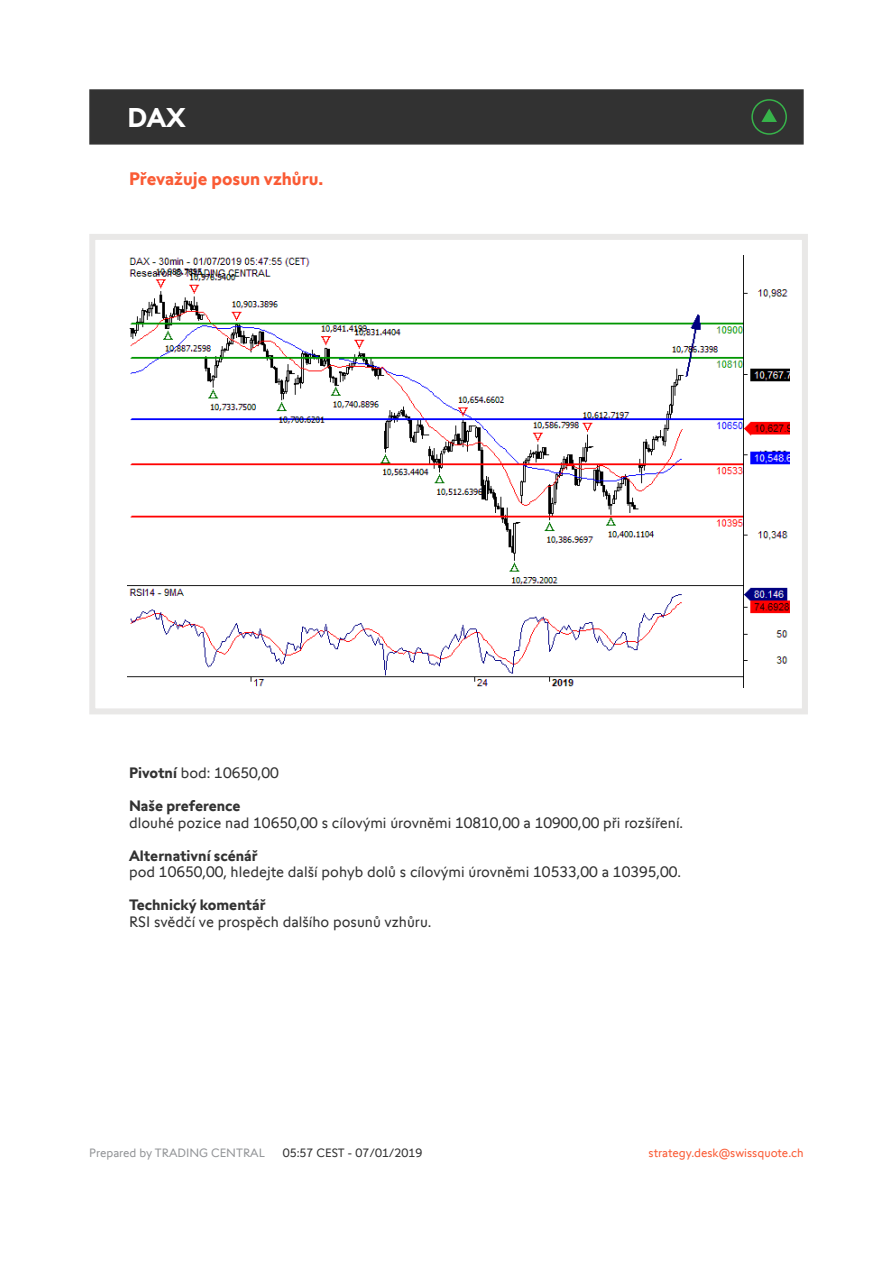
<style>
.page{position:relative;width:893px;height:1263px;background:#fff}
.page>*{position:absolute;margin:0;border:0;box-sizing:border-box;transform-origin:0 0}
.t1{font:700 27px "Swissquote CT";color:#fff}
.t2{font:700 18px "Swissquote CT";color:#fa5b35}
.t3{font:15px "Swissquote CT";color:#323232}
.t4{font:700 15px "Swissquote CT";color:#323232}
.t5{font:12px "Swissquote CT";color:#fa5b35}
.t6{font:12px "Swissquote CT";color:#939598}
.t7{font:12px "Swissquote CT";color:#323232}
.s1{font-weight:700}
</style>
<div class="page">
<div style="left:89px;top:234px;width:719px;height:480px;border:6px solid #e9e8e7"></div>
<div style="left:89px;top:89px;width:715px;height:56px;background:#323232;border:2px solid #323232"></div>
<img style="left:128px;top:255px;width:661px;height:432px">
<svg style="left:751px;top:99px;width:36px;height:36px"></svg>
<h1 class="t1" style="left:128px;top:101px;width:60px">DAX</h1>
<p class="t2" style="left:129px;top:168px;width:196px">Převažuje posun vzhůru.</p>
<p class="t3" style="left:129px;top:764px;width:151px"><span class="s1">Pivotní</span> bod: 10650,00</p>
<p class="t4" style="left:129px;top:797px;width:113px">Naše preference</p>
<p class="t3" style="left:129px;top:814px;width:556px">dlouhé pozice nad 10650,00 s cílovými úrovněmi 10810,00 a 10900,00 při rozšíření.</p>
<p class="t4" style="left:129px;top:846px;width:130px">Alternativní scénář</p>
<p class="t3" style="left:129px;top:863px;width:554px">pod 10650,00, hledejte další pohyb dolů s cílovými úrovněmi 10533,00 a 10395,00.</p>
<p class="t4" style="left:129px;top:896px;width:138px">Technický komentář</p>
<p class="t3" style="left:129px;top:913px;width:304px">RSI svědčí ve prospěch dalšího posunů vzhůru.</p>
<p class="t6" style="left:89px;top:1145px;width:177px">Prepared by TRADING CENTRAL</p>
<p class="t7" style="left:283px;top:1145px;width:141px">05:57 CEST - 07/01/2019</p>
<p class="t5" style="left:649px;top:1145px;width:157px">strategy.desk@swissquote.ch</p>
</div>
